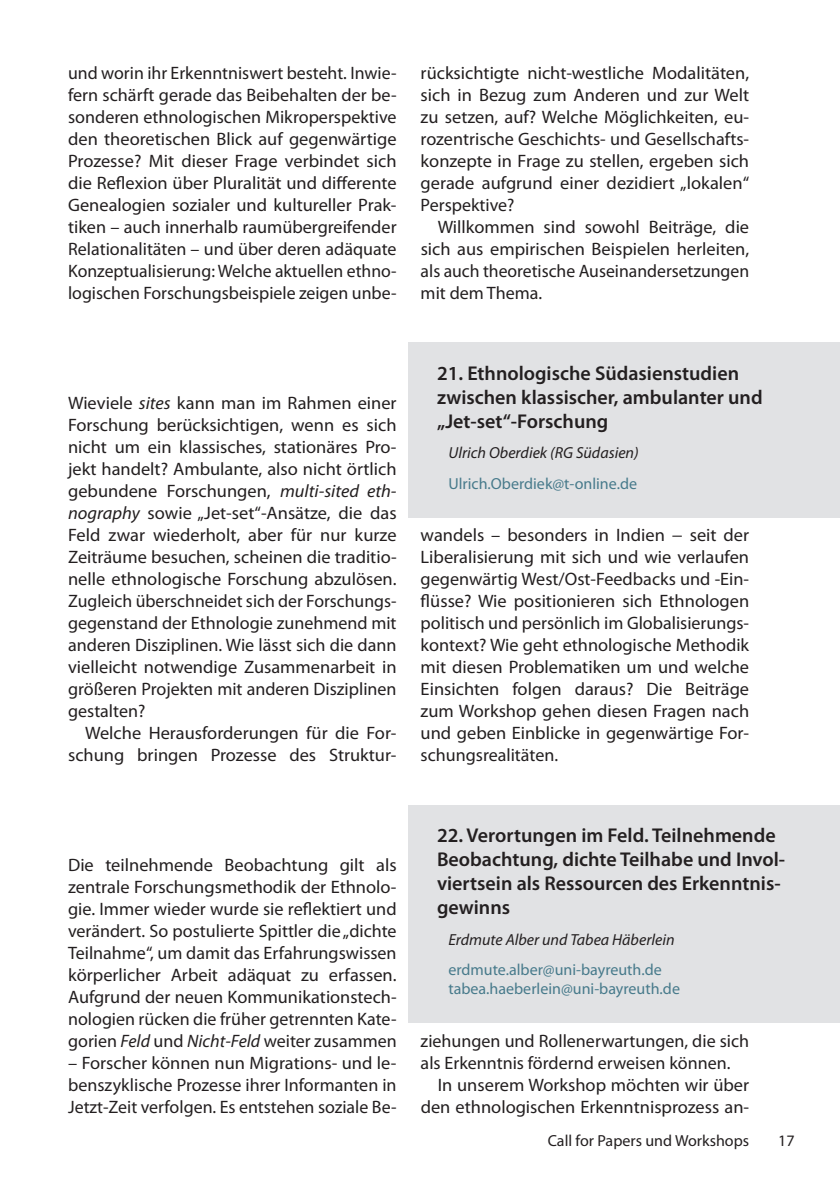
<style>
.page{position:relative;width:840px;height:1191px;background:#fff}
.page>*{position:absolute;margin:0;border:0;box-sizing:border-box;transform-origin:0 0}
.t1{font:600 20px/24px "Myriad Pro";color:#231f20}
.t2{font:18px/22px "Myriad Pro";color:#231f20;text-align:justify}
.t3{font:16px/19.2px "Myriad Pro";color:#477a8b}
.t4{font:italic 16px "Myriad Pro";color:#231f20}
.t5{font:16px "Myriad Pro";color:#231f20}
.s1{font-style:italic}
</style>
<div class="page">
<div style="left:408px;top:343px;width:431px;height:175px;background:#e1e2e4"></div>
<div style="left:408px;top:805px;width:431px;height:217px;background:#e1e2e4"></div>
<p class="t2" style="left:68px;top:61px;width:330px">und worin ihr Erkenntniswert besteht. Inwie&shy;fern schärft gerade das Beibehalten der be&shy;sonderen ethnologischen Mikroperspektive den theoretischen Blick auf gegenwärtige Prozesse? Mit dieser Frage verbindet sich die Reflexion über Pluralität und differente Genealogien sozialer und kultureller Prak&shy;tiken – auch innerhalb raumübergreifender Relationalitäten – und über deren adäquate Konzeptualisierung: Welche aktuellen ethno&shy;logischen Forschungsbeispiele zeigen unbe-</p>
<p class="t2" style="left:420px;top:61px;width:330px">rücksichtigte nicht-westliche Modalitäten, sich in Bezug zum Anderen und zur Welt zu setzen, auf? Welche Möglichkeiten, eu&shy;rozentrische Geschichts- und Gesellschafts&shy;konzepte in Frage zu stellen, ergeben sich gerade aufgrund einer dezidiert „lokalen“ Perspektive?</p>
<p class="t2" style="left:420px;top:215px;width:330px;text-indent:17px">Willkommen sind sowohl Beiträge, die sich aus empirischen Beispielen herleiten, als auch theoretische Auseinandersetzungen mit dem Thema.</p>
<p class="t2" style="left:68px;top:391px;width:330px">Wieviele <span class="s1">sites</span> kann man im Rahmen einer Forschung berücksichtigen, wenn es sich nicht um ein klassisches, stationäres Pro&shy;jekt handelt? Ambulante, also nicht örtlich gebundene Forschungen, <span class="s1">multi-sited eth&shy;nography</span> sowie „Jet-set“-Ansätze, die das Feld zwar wiederholt, aber für nur kurze Zeiträume besuchen, scheinen die traditio&shy;nelle ethnologische Forschung abzulösen.<br>Zugleich überschneidet sich der Forschungs&shy;gegenstand der Ethnologie zunehmend mit anderen Disziplinen. Wie lässt sich die dann vielleicht notwendige Zusammenarbeit in größeren Projekten mit anderen Disziplinen gestalten?</p>
<p class="t2" style="left:68px;top:721px;width:330px;text-align:right">Welche Herausforderungen für die For&shy;schung bringen Prozesse des Struktur-</p>
<p class="t1" style="left:437px;top:360px;width:327px">21. Ethnologische Südasienstudien zwischen klassischer, ambulanter und „Jet-set“-Forschung</p>
<p class="t4" style="left:448px;top:443px;width:192px">Ulrich Oberdiek (RG Südasien)</p>
<p class="t3" style="left:448px;top:474px;width:190px">Ulrich.Oberdiek@t-online.de</p>
<p class="t2" style="left:420px;top:523px;width:330px">wandels – besonders in Indien − seit der Liberalisierung mit sich und wie verlaufen gegenwärtig West/Ost-Feedbacks und -Ein&shy;flüsse? Wie positionieren sich Ethnologen politisch und persönlich im Globalisierungs&shy;kontext? Wie geht ethnologische Methodik mit diesen Problematiken um und welche Einsichten folgen daraus? Die Beiträge zum Workshop gehen diesen Fragen nach und geben Einblicke in gegenwärtige For&shy;schungsrealitäten.</p>
<p class="t2" style="left:68px;top:853px;width:330px">Die teilnehmende Beobachtung gilt als zentrale Forschungsmethodik der Ethnolo&shy;gie. Immer wieder wurde sie reflektiert und verändert. So postulierte Spittler die „dichte Teilnahme“, um damit das Erfahrungswissen körperlicher Arbeit adäquat zu erfassen.<br>Aufgrund der neuen Kommunikationstech&shy;nologien rücken die früher getrennten Kate&shy;gorien <span class="s1">Feld</span> und <span class="s1">Nicht-Feld</span> weiter zusammen</p>
<p class="t2" style="left:68px;top:1051px;width:330px">– Forscher können nun Migrations- und le&shy;benszyklische Prozesse ihrer Informanten in Jetzt-Zeit verfolgen. Es entstehen soziale Be-</p>
<p class="t1" style="left:437px;top:822px;width:349px">22. Verortungen im Feld. Teilnehmende<br>Beobachtung, dichte Teilhabe und Invol&shy;viertsein als Ressourcen des Erkenntnis&shy;gewinns</p>
<p class="t4" style="left:448px;top:929px;width:227px">Erdmute Alber und Tabea Häberlein</p>
<p class="t3" style="left:448px;top:960px;width:233px">erdmute.alber@uni-bayreuth.de tabea.haeberlein@uni-bayreuth.de</p>
<p class="t2" style="left:420px;top:1029px;width:330px">ziehungen und Rollenerwartungen, die sich als Erkenntnis fördernd erweisen können.</p>
<p class="t2" style="left:420px;top:1073px;width:330px;text-align:right">In unserem Workshop möchten wir über den ethnologischen Erkenntnisprozess an-</p>
<p class="t5" style="left:547px;top:1131px;width:203px">Call for Papers und Workshops</p>
<p class="t5" style="left:777px;top:1131px;width:18px">17</p>
</div>
